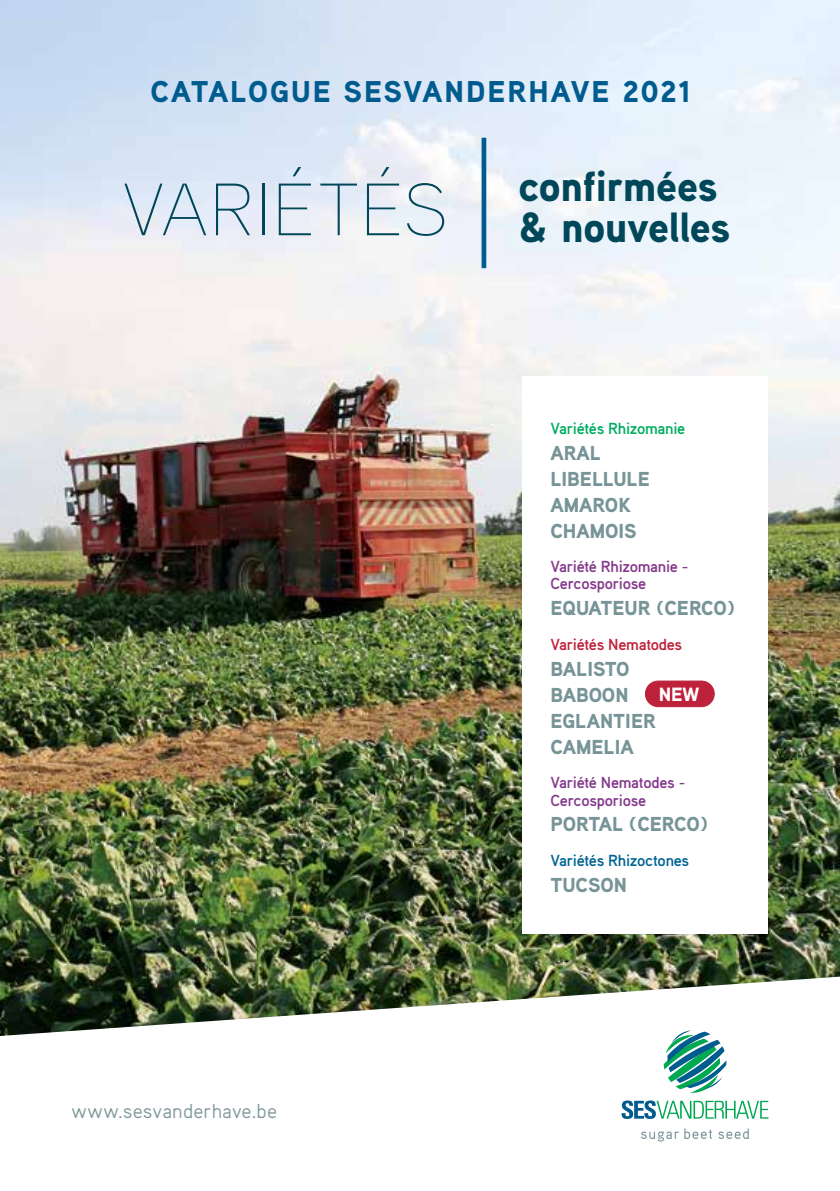
<style>
.page{position:relative;width:840px;height:1191px;background:#fff}
.page>*{position:absolute;margin:0;border:0;box-sizing:border-box;transform-origin:0 0}
.t1{font:100 74px "Aaux Pro";letter-spacing:.025em;color:#004759}
.t2{font:900 42.2px/40.4px "Aaux Pro";letter-spacing:-.01em;color:#004759}
.t3{font:900 30px "Aaux Pro";letter-spacing:.065em;color:#005b8e}
.t4{font:900 20.2px/26px "Aaux Pro";color:#779497}
.t5{font:20px "Aaux Pro";letter-spacing:.01em;color:#80989b}
.t6{font:900 19.2px "Aaux Pro";color:#fff}
.t7{font:700 16px/17.2px "Aaux Pro";letter-spacing:-.02em;color:#84388b}
.t8{font:700 16px "Aaux Pro";letter-spacing:-.02em;color:#006492}
.t9{font:700 16px "Aaux Pro";letter-spacing:-.02em;color:#00ac5f}
.t10{font:700 16px "Aaux Pro";letter-spacing:-.015em;color:#be213a}
</style>
<div class="page">
<img style="left:0;top:0;width:839px;height:1036px">
<svg style="left:663px;top:1030px;width:63px;height:63px"></svg>
<svg style="left:621px;top:1100px;width:147px;height:19px"></svg>
<svg style="left:684px;top:1128px;width:27px;height:11px"></svg>
<svg style="left:718px;top:1128px;width:30px;height:11px"></svg>
<svg style="left:641px;top:1131px;width:37px;height:10px"></svg>
<div style="left:521px;top:376px;width:246px;height:557px;background:#fff"></div>
<div style="left:481px;top:138px;width:5px;height:130px;background:#005b8e"></div>
<div style="left:645px;top:681px;width:68px;height:25px;background:#be213a;border-radius:13px"></div>
<div style="left:644px;top:680px;width:70px;height:27px;border:1px solid #be213a;border-radius:13px"></div>
<h3 class="t3" style="left:150px;top:72px;width:541px">CATALOGUE SESVANDERHAVE 2021</h3>
<h1 class="t1" style="left:123px;top:163px;width:326px">VARIÉTÉS</h1>
<h2 class="t2" style="left:518px;top:165px;width:213px">confirmées &amp; nouvelles</h2>
<p class="t9" style="left:550px;top:418px;width:136px">Variétés Rhizomanie</p>
<p class="t4" style="left:550px;top:439px;width:101px">ARAL<br>LIBELLULE<br>AMAROK<br>CHAMOIS</p>
<p class="t7" style="left:550px;top:557px;width:139px">Variété Rhizomanie -<br>Cercosporiose</p>
<p class="t4" style="left:550px;top:594px;width:186px">EQUATEUR (CERCO)</p>
<p class="t10" style="left:550px;top:634px;width:133px">Variétés Nematodes</p>
<p class="t4" style="left:550px;top:655px;width:107px">BALISTO<br>BABOON<br>EGLANTIER<br>CAMELIA</p>
<p class="t7" style="left:550px;top:773px;width:136px">Variété Nematodes -<br>Cercosporiose</p>
<p class="t4" style="left:550px;top:810px;width:159px">PORTAL (CERCO)</p>
<p class="t8" style="left:550px;top:850px;width:140px">Variétés Rhizoctones</p>
<p class="t4" style="left:550px;top:871px;width:78px">TUCSON</p>
<p class="t6" style="left:658px;top:681px;width:42px">NEW</p>
<p class="t5" style="left:71px;top:1098px;width:207px">www.sesvanderhave.be</p>
</div>
